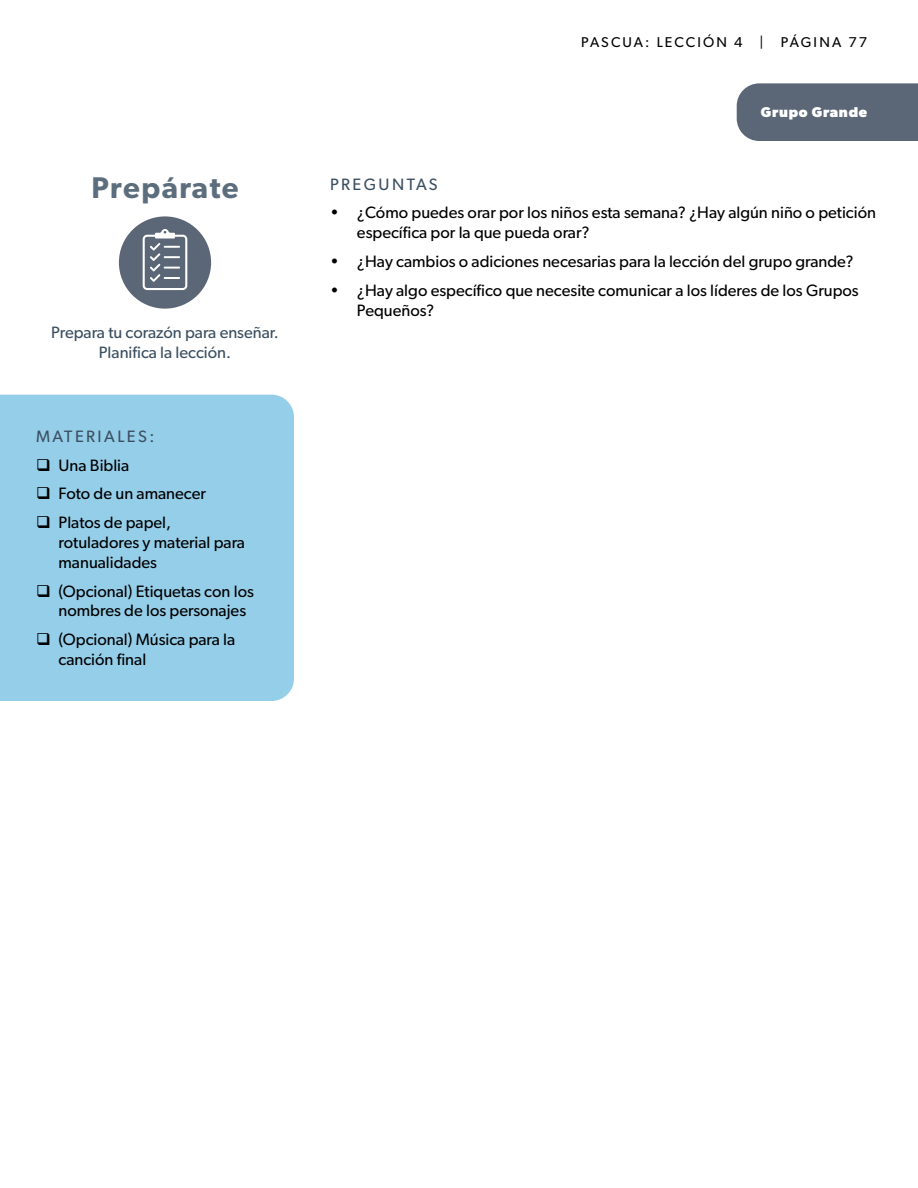
<style>
.page{position:relative;width:918px;height:1188px;background:#fff}
.page>*{position:absolute;margin:0;border:0;box-sizing:border-box;transform-origin:0 0}
.t1{font:600 30px "Gibson";letter-spacing:.05em;color:#5c6e7d}
.t2{font:16.5px/19.8px "Gibson";color:#000}
.t3{font:16.5px/19.8px "Gibson";color:#3b4f61;text-align:center}
.t4{font:16.5px "Gibson";letter-spacing:.15em;color:#3b4f61}
.t5{font:14.25px "Gibson";letter-spacing:.15em;color:#000}
.t6{font:700 14.25px "Gibson";letter-spacing:.05em;color:#fff}
</style>
<div class="page">
<div style="left:119px;top:216px;width:92px;height:93px;background:#5b6676;border-radius:50%"></div>
<svg style="left:143px;top:229px;width:44px;height:61px"></svg>
<div style="left:737px;top:83px;width:181px;height:58px;background:#5b6676"></div>
<div style="left:0;top:395px;width:294px;height:306px;background:#95cee9"></div>
<h1 class="t1" style="left:91px;top:170px;width:149px">Prepárate</h1>
<p class="t3" style="left:51px;top:323px;width:229px">Prepara tu corazón para enseñar.<br>Planifica la lección.</p>
<p class="t4" style="left:36px;top:426px;width:120px">MATERIALES:</p>
<p class="t2" style="left:36px;top:455px;width:95px">❑ Una Biblia</p>
<p class="t2" style="left:36px;top:484px;width:172px">❑ Foto de un amanecer</p>
<p class="t2" style="left:59px;top:512px;width:188px;text-indent:-23px">❑ Platos de papel, rotuladores y material para manualidades</p>
<p class="t2" style="left:59px;top:581px;width:197px;text-indent:-23px">❑ (Opcional) Etiquetas con los nombres de los personajes</p>
<p class="t2" style="left:59px;top:629px;width:178px;text-indent:-23px">❑ (Opcional) Música para la canción final</p>
<p class="t5" style="left:581px;top:34px;width:288px">PASCUA: LECCIÓN 4 | PÁGINA 77</p>
<p class="t6" style="left:761px;top:104px;width:108px">Grupo Grande</p>
<p class="t4" style="left:330px;top:174px;width:109px">PREGUNTAS</p>
<p class="t2" style="left:357px;top:203px;width:521px;text-indent:-27px">• ¿Cómo puedes orar por los niños esta semana? ¿Hay algún niño o petición específica por la que pueda orar?</p>
<p class="t2" style="left:330px;top:251px;width:525px">• ¿Hay cambios o adiciones necesarias para la lección del grupo grande?</p>
<p class="t2" style="left:357px;top:280px;width:503px;text-indent:-27px">• ¿Hay algo específico que necesite comunicar a los líderes de los Grupos<br>Pequeños?</p>
</div>
